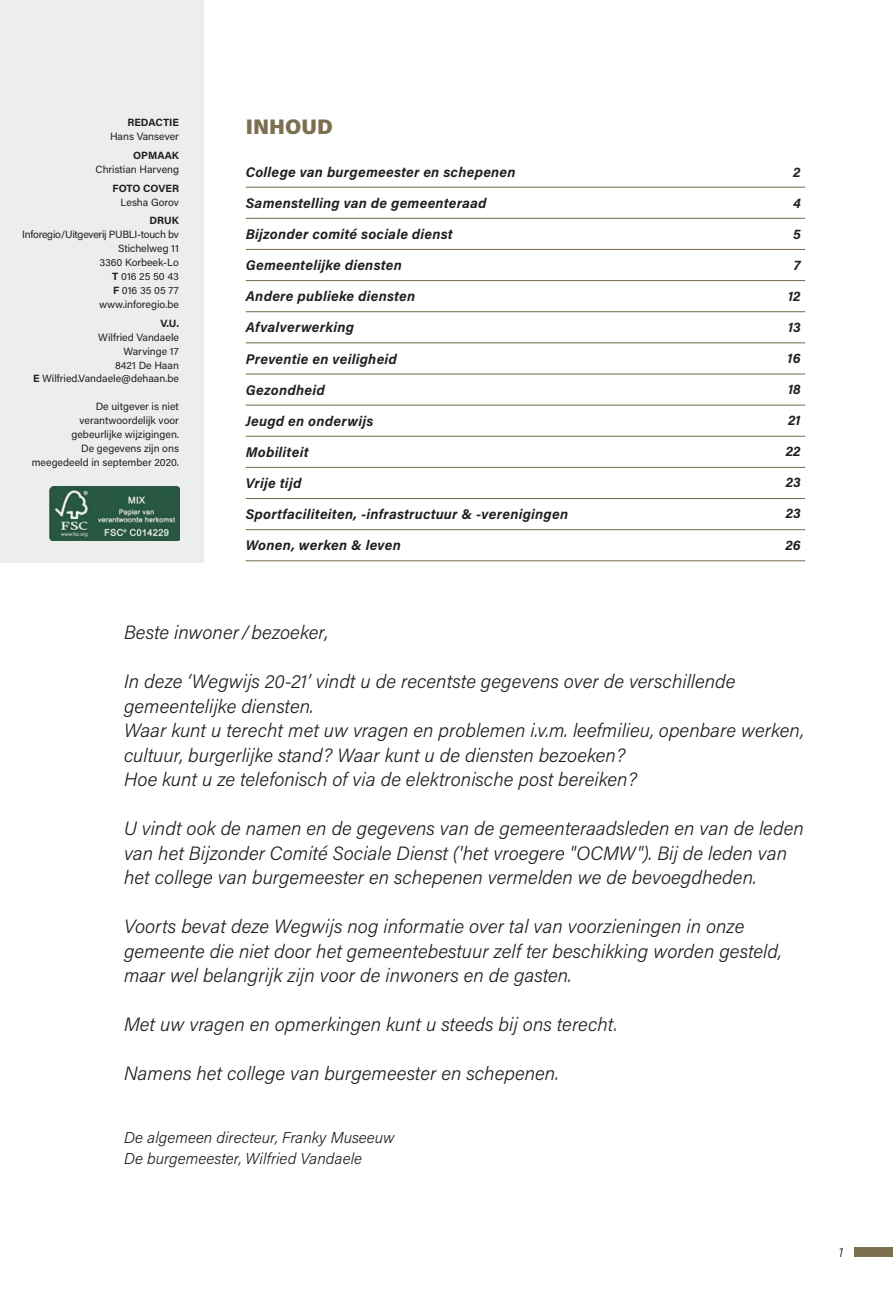
<style>
.page{position:relative;width:893px;height:1290px;background:#fff}
.page>*{position:absolute;margin:0;border:0;box-sizing:border-box;transform-origin:0 0}
.t1{font:900 21px "Acumin Pro";color:#7c6f50}
.t2{font:italic 300 19.25px/24.5px "Acumin Pro";color:#231f20}
.t3{font:italic 300 15.75px/21px "Acumin Pro";color:#231f20}
.t4{font:italic 700 14px "Acumin Pro";letter-spacing:.02em;color:#231f20}
.t5{font:italic 300 14px "Acumin Pro";color:#231f20}
.t6{font:10.5px/14px "Acumin Pro";color:#231f20;text-align:right}
.t7{font:700 10.5px "Acumin Pro";color:#231f20}
.s1{font-weight:700}
</style>
<div class="page">
<div style="left:855px;top:1247px;width:38px;height:10px;background:#7c6f50"></div>
<div style="left:0;top:0;width:203px;height:563px;background:#eceded"></div>
<hr style="left:246px;top:187px;width:559px;height:1px;background:#7c6f50">
<hr style="left:246px;top:218px;width:559px;height:1px;background:#7c6f50">
<hr style="left:246px;top:249px;width:559px;height:1px;background:#7c6f50">
<hr style="left:246px;top:280px;width:559px;height:1px;background:#7c6f50">
<hr style="left:246px;top:311px;width:559px;height:1px;background:#7c6f50">
<hr style="left:246px;top:342px;width:559px;height:1px;background:#7c6f50">
<hr style="left:246px;top:373px;width:559px;height:1px;background:#7c6f50">
<hr style="left:246px;top:405px;width:559px;height:1px;background:#7c6f50">
<hr style="left:246px;top:436px;width:559px;height:1px;background:#7c6f50">
<hr style="left:246px;top:467px;width:559px;height:1px;background:#7c6f50">
<hr style="left:246px;top:498px;width:559px;height:1px;background:#7c6f50">
<hr style="left:246px;top:529px;width:559px;height:1px;background:#7c6f50">
<hr style="left:246px;top:560px;width:559px;height:1px;background:#7c6f50">
<img style="left:49px;top:486px;width:131px;height:54px">
<p class="t7" style="left:127px;top:116px;width:53px">REDACTIE</p>
<p class="t6" style="left:110px;top:130px;width:70px">Hans Vansever</p>
<p class="t7" style="left:133px;top:149px;width:47px">OPMAAK</p>
<p class="t6" style="left:95px;top:163px;width:85px">Christian Harveng</p>
<p class="t7" style="left:112px;top:182px;width:68px">FOTO COVER</p>
<p class="t6" style="left:121px;top:195px;width:60px">Lesha Gorov</p>
<p class="t7" style="left:150px;top:215px;width:31px">DRUK</p>
<p class="t6" style="left:22px;top:228px;width:158px">Inforegio/Uitgeverij PUBLI-touch bv<br>Stichelweg 11<br>3360 Korbeek-Lo<br><span class="s1">T</span> 016 25 50 43<br><span class="s1">F</span> 016 35 05 77<br>www.inforegio.be</p>
<p class="t7" style="left:160px;top:317px;width:20px">V.U.</p>
<p class="t6" style="left:33px;top:331px;width:147px">Wilfried Vandaele<br>Warvinge 17<br>8421 De Haan<br><span class="s1">E</span> Wilfried.Vandaele@dehaan.be</p>
<p class="t6" style="left:32px;top:400px;width:149px">De uitgever is niet verantwoordelijk voor gebeurlijke wijzigingen.<br>De gegevens zijn ons meegedeeld in september 2020.</p>
<p class="t1" style="left:246px;top:116px;width:89px">INHOUD</p>
<p class="t4" style="left:246px;top:165px;width:271px">College van burgemeester en schepenen</p>
<p class="t4" style="left:793px;top:165px;width:9px">2</p>
<p class="t4" style="left:793px;top:196px;width:9px">4</p>
<p class="t4" style="left:793px;top:227px;width:9px">5</p>
<p class="t4" style="left:794px;top:258px;width:8px">7</p>
<p class="t4" style="left:788px;top:289px;width:14px">12</p>
<p class="t4" style="left:788px;top:320px;width:14px">13</p>
<p class="t4" style="left:788px;top:351px;width:15px">16</p>
<p class="t4" style="left:788px;top:382px;width:14px">18</p>
<p class="t4" style="left:788px;top:414px;width:14px">21</p>
<p class="t4" style="left:786px;top:445px;width:16px">22</p>
<p class="t4" style="left:786px;top:476px;width:16px">23</p>
<p class="t4" style="left:786px;top:507px;width:16px">23</p>
<p class="t4" style="left:785px;top:538px;width:17px">26</p>
<p class="t4" style="left:246px;top:196px;width:242px">Samenstelling van de gemeenteraad</p>
<p class="t4" style="left:246px;top:227px;width:208px">Bijzonder comité sociale dienst</p>
<p class="t4" style="left:246px;top:258px;width:158px">Gemeentelijke diensten</p>
<p class="t4" style="left:246px;top:290px;width:171px">Andere publieke diensten</p>
<p class="t4" style="left:246px;top:321px;width:110px">Afvalverwerking</p>
<p class="t4" style="left:246px;top:352px;width:153px">Preventie en veiligheid</p>
<p class="t4" style="left:246px;top:383px;width:81px">Gezondheid</p>
<p class="t4" style="left:246px;top:414px;width:129px">Jeugd en onderwijs</p>
<p class="t4" style="left:246px;top:445px;width:64px">Mobiliteit</p>
<p class="t4" style="left:246px;top:476px;width:57px">Vrije tijd</p>
<p class="t4" style="left:246px;top:508px;width:324px">Sportfaciliteiten, -infrastructuur &amp; -verenigingen</p>
<p class="t4" style="left:246px;top:539px;width:157px">Wonen, werken &amp; leven</p>
<p class="t2" style="left:124px;top:621px;width:206px">Beste inwoner / bezoeker,</p>
<p class="t2" style="left:124px;top:670px;width:681px">In deze ‘Wegwijs 20-21’ vindt u de recentste gegevens over de verschillende gemeentelijke diensten.<br>Waar kunt u terecht met uw vragen en problemen i.v.m. leefmilieu, openbare werken, cultuur, burgerlijke stand? Waar kunt u de diensten bezoeken?<br>Hoe kunt u ze telefonisch of via de elektronische post bereiken?</p>
<p class="t2" style="left:124px;top:817px;width:681px">U vindt ook de namen en de gegevens van de gemeenteraadsleden en van de leden van het Bijzonder Comité Sociale Dienst ('het vroegere "OCMW"). Bij de leden van het college van burgemeester en schepenen vermelden we de bevoegdheden.</p>
<p class="t2" style="left:124px;top:915px;width:659px">Voorts bevat deze Wegwijs nog informatie over tal van voorzieningen in onze gemeente die niet door het gemeentebestuur zelf ter beschikking worden gesteld, maar wel belangrijk zijn voor de inwoners en de gasten.</p>
<p class="t2" style="left:124px;top:1013px;width:495px">Met uw vragen en opmerkingen kunt u steeds bij ons terecht.</p>
<p class="t2" style="left:124px;top:1062px;width:436px">Namens het college van burgemeester en schepenen.</p>
<p class="t3" style="left:124px;top:1128px;width:272px">De algemeen directeur, Franky Museeuw<br>De burgemeester, Wilfried Vandaele</p>
<p class="t5" style="left:839px;top:1245px;width:6px">1</p>
</div>
